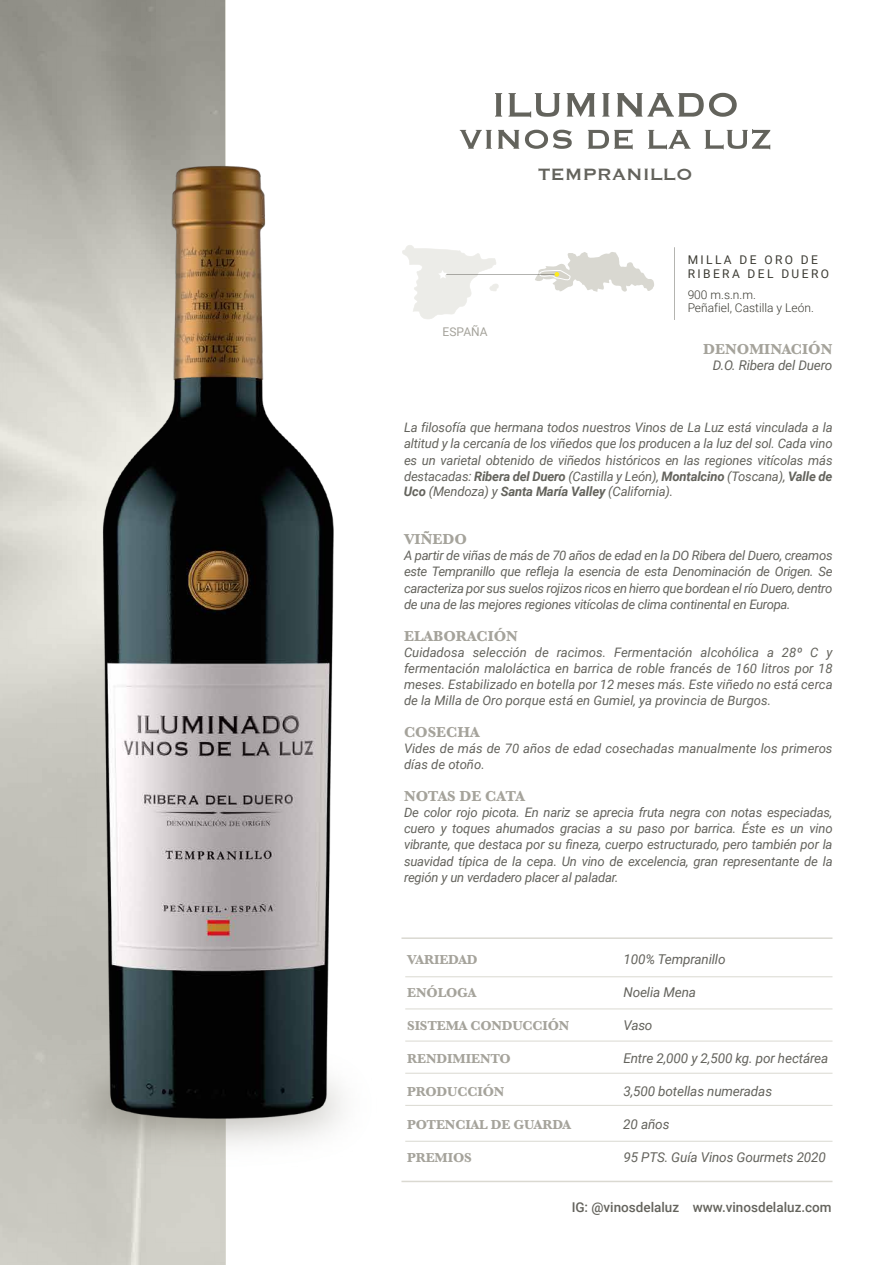
<style>
.page{position:relative;width:895px;height:1265px;background:#fff}
.page>*{position:absolute;margin:0;border:0;box-sizing:border-box;transform-origin:0 0}
.t1{font:21.3px "Copperplate";color:#3d3c34}
.t2{font:700 15px "Baskerville";color:#a5a39b}
.t3{font:italic 13.5px "Roboto";letter-spacing:-.01em;color:rgb(61 60 52/.8)}
.t4{font:700 13.5px "Baskerville";letter-spacing:-.01em;color:#a5a39b}
.t5{font:500 13.5px "Roboto";color:#3d3c34}
.t6{font:italic 13.05px/16px "Roboto";letter-spacing:-.015em;color:rgb(61 60 52/.8);text-align:justify}
.t7{font:300 12px/13.5px "Roboto";color:#3d3c34}
.t8{font:12px/14.4px "Roboto";letter-spacing:.2em;color:#3d3c34}
.t9{font:12px "Roboto";color:#a5a39b}
.s1{font-weight:700}
</style>
<div class="page">
<svg style="left:0;top:0;width:226px;height:1264px;background:#bcbbb3"></svg>
<img style="left:37px;top:1033px;width:261px;height:142px">
<img style="left:58px;top:140px;width:285px;height:999px">
<svg style="left:495px;top:93px;width:7px;height:24px"></svg>
<svg style="left:508px;top:93px;width:52px;height:24px"></svg>
<svg style="left:566px;top:93px;width:29px;height:24px"></svg>
<svg style="left:602px;top:93px;width:7px;height:24px"></svg>
<svg style="left:617px;top:93px;width:86px;height:24px"></svg>
<svg style="left:709px;top:93px;width:27px;height:24px"></svg>
<svg style="left:459px;top:130px;width:32px;height:19px"></svg>
<svg style="left:498px;top:130px;width:21px;height:19px"></svg>
<svg style="left:525px;top:130px;width:46px;height:19px"></svg>
<svg style="left:587px;top:129px;width:45px;height:20px"></svg>
<svg style="left:648px;top:130px;width:42px;height:19px"></svg>
<svg style="left:704px;top:129px;width:66px;height:20px"></svg>
<hr style="left:401px;top:937px;width:431px;height:1px;background:#dad9d1">
<hr style="left:405px;top:976px;width:427px;height:1px;background:#dad9d1">
<hr style="left:405px;top:1008px;width:427px;height:1px;background:#dad9d1">
<hr style="left:405px;top:1040px;width:427px;height:1px;background:#dad9d1">
<hr style="left:405px;top:1072px;width:427px;height:1px;background:#dad9d1">
<hr style="left:405px;top:1104px;width:427px;height:1px;background:#dad9d1">
<hr style="left:405px;top:1140px;width:427px;height:1px;background:#dad9d1">
<hr style="left:401px;top:1180px;width:431px;height:2px;background:#dad9d1">
<hr style="left:674px;top:247px;width:1px;height:73px;background:#3d3c34">
<svg style="left:535px;top:252px;width:119px;height:40px"></svg>
<hr style="left:446px;top:274px;width:108px;height:1px;background:#3d3c34">
<svg style="left:402px;top:245px;width:96px;height:74px"></svg>
<h1 class="t1" style="left:537px;top:160px;width:157px">TEMPRANILLO</h1>
<p class="t8" style="left:687px;top:252px;width:143px">MILLA DE ORO DE<br>RIBERA DEL DUERO</p>
<p class="t9" style="left:442px;top:323px;width:47px">ESPAÑA</p>
<p class="t7" style="left:687px;top:287px;width:128px">900 m.s.n.m.<br>Peñafiel, Castilla y León.</p>
<p class="t2" style="left:703px;top:338px;width:131px">DENOMINACIÓN</p>
<p class="t3" style="left:712px;top:356px;width:121px">D.O. Ribera del Duero</p>
<p class="t6" style="left:404px;top:419px;width:430px">La filosofía que hermana todos nuestros Vinos de La Luz está vinculada a la altitud y la cercanía de los viñedos que los producen a la luz del sol. Cada vino es un varietal obtenido de viñedos históricos en las regiones vitícolas más destacadas: <span class="s1">Ribera del Duero</span> (Castilla y León), <span class="s1">Montalcino</span> (Toscana), <span class="s1">Valle de Uco</span> (Mendoza) y <span class="s1">Santa María Valley</span> (California).</p>
<p class="t2" style="left:404px;top:529px;width:64px">VIÑEDO</p>
<p class="t6" style="left:404px;top:547px;width:430px">A partir de viñas de más de 70 años de edad en la DO Ribera del Duero, creamos este Tempranillo que refleja la esencia de esta Denominación de Origen. Se caracteriza por sus suelos rojizos ricos en hierro que bordean el río Duero, dentro de una de las mejores regiones vitícolas de clima continental en Europa.</p>
<p class="t2" style="left:404px;top:625px;width:115px">ELABORACIÓN</p>
<p class="t6" style="left:404px;top:643px;width:430px">Cuidadosa selección de racimos. Fermentación alcohólica a 28º C y fermentación maloláctica en barrica de roble francés de 160 litros por 18 meses. Estabilizado en botella por 12 meses más. Este viñedo no está cerca de la Milla de Oro porque está en Gumiel, ya provincia de Burgos.</p>
<p class="t2" style="left:404px;top:721px;width:77px">COSECHA</p>
<p class="t6" style="left:404px;top:740px;width:430px">Vides de más de 70 años de edad cosechadas manualmente los primeros días de otoño.</p>
<p class="t2" style="left:404px;top:786px;width:122px">NOTAS DE CATA</p>
<p class="t6" style="left:404px;top:804px;width:430px">De color rojo picota. En nariz se aprecia fruta negra con notas especiadas, cuero y toques ahumados gracias a su paso por barrica. Éste es un vino vibrante, que destaca por su fineza, cuerpo estructurado, pero también por la suavidad típica de la cepa. Un vino de excelencia, gran representante de la región y un verdadero placer al paladar.</p>
<p class="t4" style="left:407px;top:949px;width:72px">VARIEDAD</p>
<p class="t3" style="left:623px;top:949px;width:104px">100% Tempranillo</p>
<p class="t4" style="left:407px;top:982px;width:70px">ENÓLOGA</p>
<p class="t3" style="left:623px;top:982px;width:74px">Noelia Mena</p>
<p class="t4" style="left:407px;top:1015px;width:163px">SISTEMA CONDUCCIÓN</p>
<p class="t3" style="left:623px;top:1015px;width:31px">Vaso</p>
<p class="t4" style="left:407px;top:1048px;width:105px">RENDIMIENTO</p>
<p class="t3" style="left:623px;top:1048px;width:206px">Entre 2,000 y 2,500 kg. por hectárea</p>
<p class="t4" style="left:407px;top:1081px;width:99px">PRODUCCIÓN</p>
<p class="t3" style="left:623px;top:1081px;width:150px">3,500 botellas numeradas</p>
<p class="t4" style="left:407px;top:1114px;width:165px">POTENCIAL DE GUARDA</p>
<p class="t3" style="left:623px;top:1114px;width:48px">20 años</p>
<p class="t4" style="left:407px;top:1147px;width:66px">PREMIOS</p>
<p class="t3" style="left:623px;top:1147px;width:204px">95 PTS. Guía Vinos Gourmets 2020</p>
<p class="t5" style="left:571px;top:1197px;width:262px">IG: @vinosdelaluz www.vinosdelaluz.com</p>
</div>
